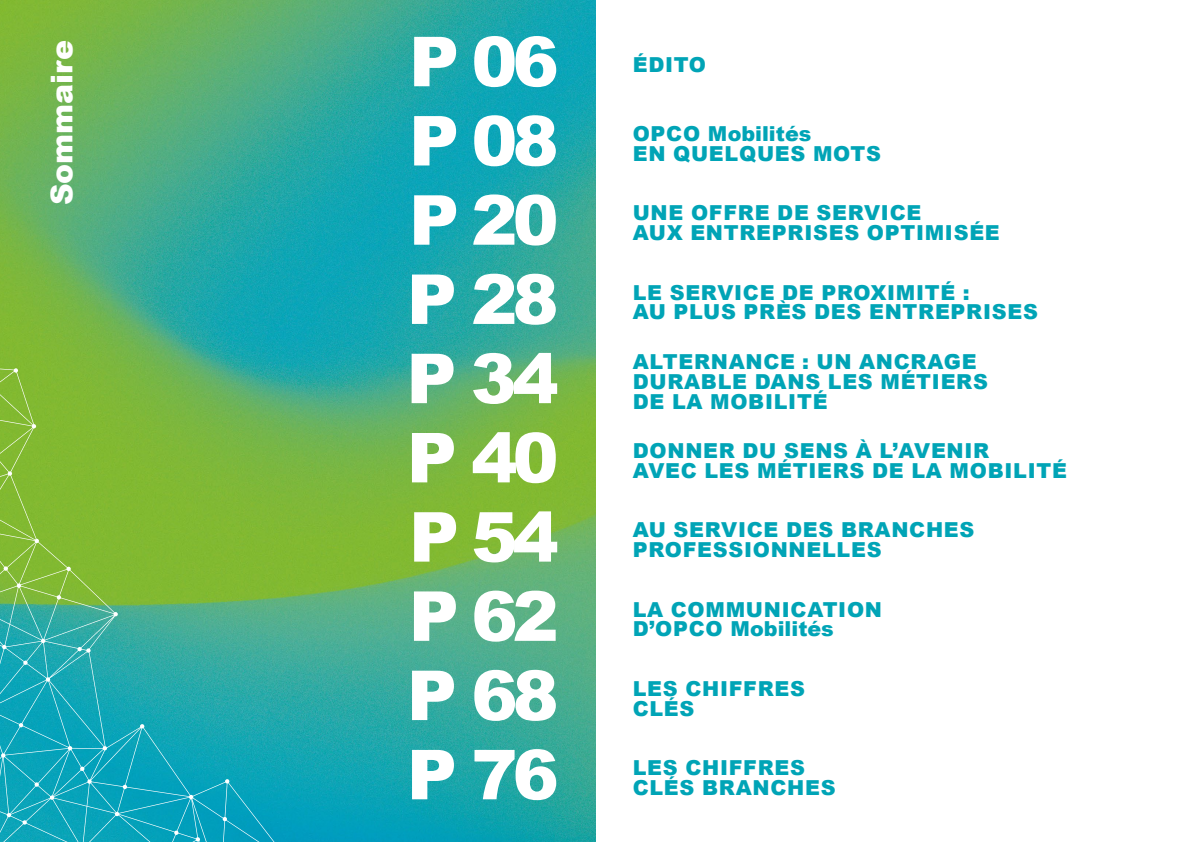
<style>
.page{position:relative;width:1191px;height:842px;background:#fff}
.page>*{position:absolute;margin:0;border:0;box-sizing:border-box;transform-origin:0 0}
.t1{font:900 69px/79.2px "Arial";letter-spacing:-.07em;color:#fff;text-align:justify}
.t2{font:900 30px "Arial";color:#fff}
.t3{font:900 20.6px/19.7px "Arial";letter-spacing:.035em;color:#00a4b6}
</style>
<div class="page">
<img style="left:0;top:0;width:595px;height:842px">
<svg style="left:0;top:365px;width:292px;height:477px;background:#50b077"></svg>
<h2 class="t2" style="left:40px;top:205px;width:167px;rotate:-90deg">Sommaire</h2>
<h1 class="t1" style="left:406px;top:20px;width:154px">P 06<br>P 08<br>P 20<br>P 28<br>P 34<br>P 40<br>P 54<br>P 62<br>P 68<br>P 76</h1>
<p class="t3" style="left:632px;top:54px;width:75px">ÉDITO</p>
<p class="t3" style="left:632px;top:123px;width:250px">OPCO Mobilités<br>EN QUELQUES MOTS</p>
<p class="t3" style="left:632px;top:203px;width:369px">UNE OFFRE DE SERVICE<br>AUX ENTREPRISES OPTIMISÉE</p>
<p class="t3" style="left:632px;top:282px;width:407px">LE SERVICE DE PROXIMITÉ :<br>AU PLUS PRÈS DES ENTREPRISES</p>
<p class="t3" style="left:632px;top:351px;width:357px">ALTERNANCE : UN ANCRAGE<br>DURABLE DANS LES MÉTIERS<br>DE LA MOBILITÉ</p>
<p class="t3" style="left:632px;top:440px;width:436px">DONNER DU SENS À L’AVENIR<br>AVEC LES MÉTIERS DE LA MOBILITÉ</p>
<p class="t3" style="left:632px;top:520px;width:343px">AU SERVICE DES BRANCHES<br>PROFESSIONNELLES</p>
<p class="t3" style="left:632px;top:599px;width:251px">LA COMMUNICATION<br>D’OPCO Mobilités</p>
<p class="t3" style="left:632px;top:678px;width:174px">LES CHIFFRES<br>CLÉS</p>
<p class="t3" style="left:632px;top:757px;width:204px">LES CHIFFRES<br>CLÉS BRANCHES</p>
</div>
